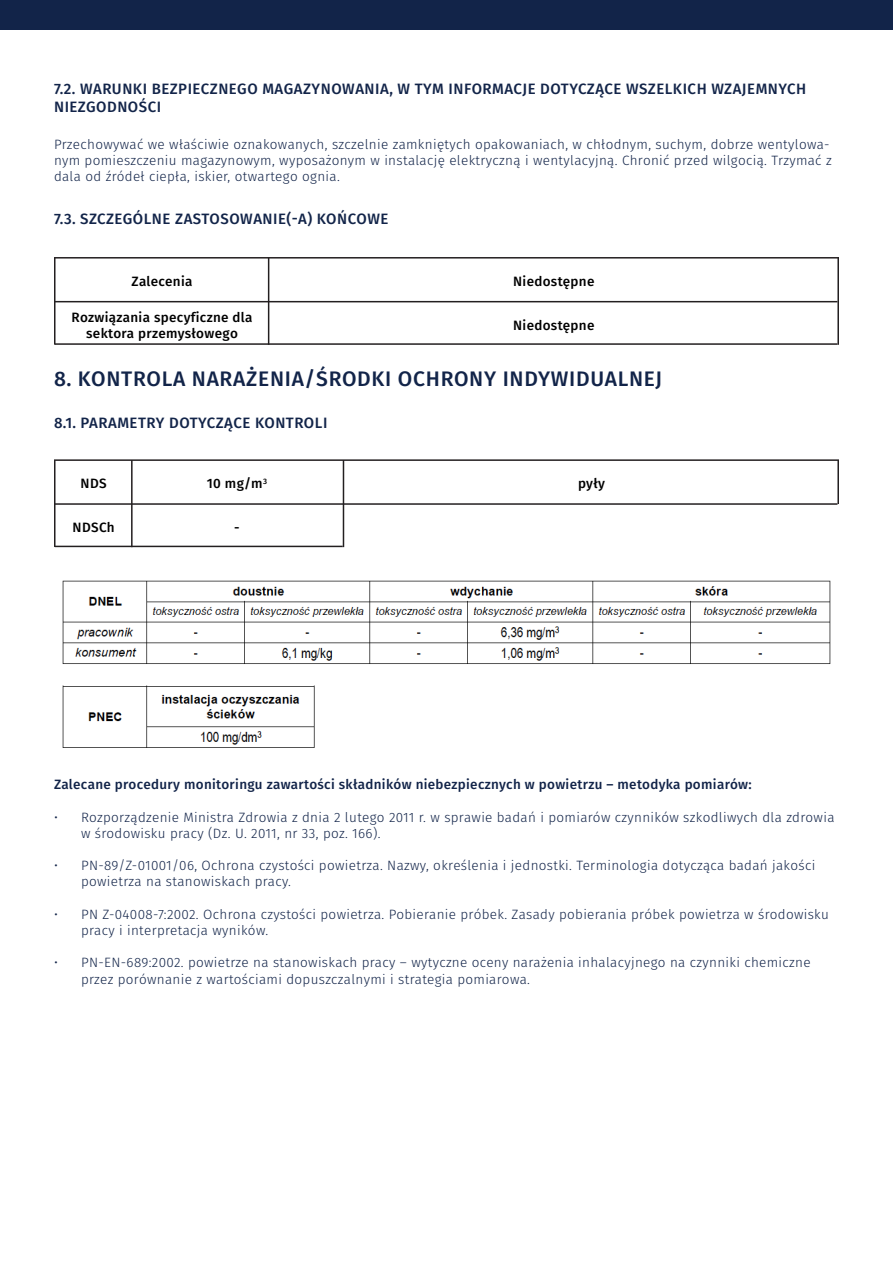
<style>
.page{position:relative;width:893px;height:1263px;background:#fff}
.page>*{position:absolute;margin:0;border:0;box-sizing:border-box;transform-origin:0 0}
.t1{font:500 21px "Fira Sans";letter-spacing:.035em;color:#122449}
.t2{font:500 15px/18px "Fira Sans";letter-spacing:.035em;color:#122449}
.t3{font:300 13.5px/16.2px "Fira Sans";letter-spacing:.025em;color:#122449}
.t4{font:500 13.5px/16.2px "Fira Sans";letter-spacing:.025em;color:#000;text-align:center}
.t5{font:500 13.5px "Fira Sans";letter-spacing:.025em;color:#122449}
</style>
<div class="page">
<div style="left:0;top:0;width:893px;height:30px;background:#122449"></div>
<hr style="left:54px;top:257px;width:785px;height:2px;background:#231f20">
<hr style="left:55px;top:301px;width:782px;height:1px;background:#231f20">
<hr style="left:55px;top:343px;width:782px;height:2px;background:#231f20">
<hr style="left:268px;top:258px;width:1px;height:87px;background:#231f20">
<hr style="left:837px;top:258px;width:2px;height:87px;background:#231f20">
<hr style="left:54px;top:258px;width:2px;height:87px;background:#231f20">
<hr style="left:54px;top:459px;width:785px;height:2px;background:#231f20">
<hr style="left:55px;top:503px;width:782px;height:2px;background:#231f20">
<hr style="left:55px;top:546px;width:288px;height:1px;background:#231f20">
<hr style="left:131px;top:460px;width:2px;height:87px;background:#231f20">
<hr style="left:837px;top:460px;width:2px;height:44px;background:#231f20">
<hr style="left:343px;top:460px;width:1px;height:87px;background:#231f20">
<hr style="left:54px;top:460px;width:2px;height:87px;background:#231f20">
<img style="left:62px;top:580px;width:769px;height:168px">
<p class="t2" style="left:54px;top:79px;width:754px">7.2. WARUNKI BEZPIECZNEGO MAGAZYNOWANIA, W TYM INFORMACJE DOTYCZĄCE WSZELKICH WZAJEMNYCH<br>NIEZGODNOŚCI</p>
<p class="t3" style="left:54px;top:136px;width:779px">Przechowywać we właściwie oznakowanych, szczelnie zamkniętych opakowaniach, w chłodnym, suchym, dobrze wentylowa&shy;nym pomieszczeniu magazynowym, wyposażonym w instalację elektryczną i wentylacyjną. Chronić przed wilgocią. Trzymać z dala od źródeł ciepła, iskier, otwartego ognia.</p>
<p class="t2" style="left:54px;top:209px;width:336px">7.3. SZCZEGÓLNE ZASTOSOWANIE(-A) KOŃCOWE</p>
<p class="t4" style="left:132px;top:273px;width:62px">Zalecenia</p>
<p class="t4" style="left:72px;top:308px;width:183px">Rozwiązania specyficzne dla sektora przemysłowego</p>
<p class="t4" style="left:513px;top:272px;width:83px">Niedostępne</p>
<p class="t4" style="left:513px;top:316px;width:83px">Niedostępne</p>
<p class="t1" style="left:54px;top:361px;width:610px">8. KONTROLA NARAŻENIA/ŚRODKI OCHRONY INDYWIDUALNEJ</p>
<p class="t2" style="left:54px;top:413px;width:275px">8.1. PARAMETRY DOTYCZĄCE KONTROLI</p>
<p class="t4" style="left:81px;top:475px;width:28px">NDS</p>
<p class="t4" style="left:73px;top:519px;width:44px">NDSCh</p>
<p class="t4" style="left:207px;top:474px;width:62px">10 mg/m<sup>3</sup></p>
<p class="t4" style="left:578px;top:474px;width:29px">pyły</p>
<p class="t4" style="left:234px;top:518px;width:7px">-</p>
<p class="t5" style="left:54px;top:774px;width:699px">Zalecane procedury monitoringu zawartości składników niebezpiecznych w powietrzu – metodyka pomiarów:</p>
<p class="t3" style="left:81px;top:809px;width:755px;text-indent:-27px">• Rozporządzenie Ministra Zdrowia z dnia 2 lutego 2011 r. w sprawie badań i pomiarów czynników szkodliwych dla zdrowia w środowisku pracy (Dz. U. 2011, nr 33, poz. 166).</p>
<p class="t3" style="left:81px;top:857px;width:736px;text-indent:-27px">• PN-89/Z-01001/06, Ochrona czystości powietrza. Nazwy, określenia i jednostki. Terminologia dotycząca badań jakości powietrza na stanowiskach pracy.</p>
<p class="t3" style="left:81px;top:906px;width:749px;text-indent:-27px">• PN Z-04008-7:2002. Ochrona czystości powietrza. Pobieranie próbek. Zasady pobierania próbek powietrza w środowisku pracy i interpretacja wyników.</p>
<p class="t3" style="left:81px;top:954px;width:731px;text-indent:-27px">• PN-EN-689:2002. powietrze na stanowiskach pracy – wytyczne oceny narażenia inhalacyjnego na czynniki chemiczne przez porównanie z wartościami dopuszczalnymi i strategia pomiarowa.</p>
</div>
